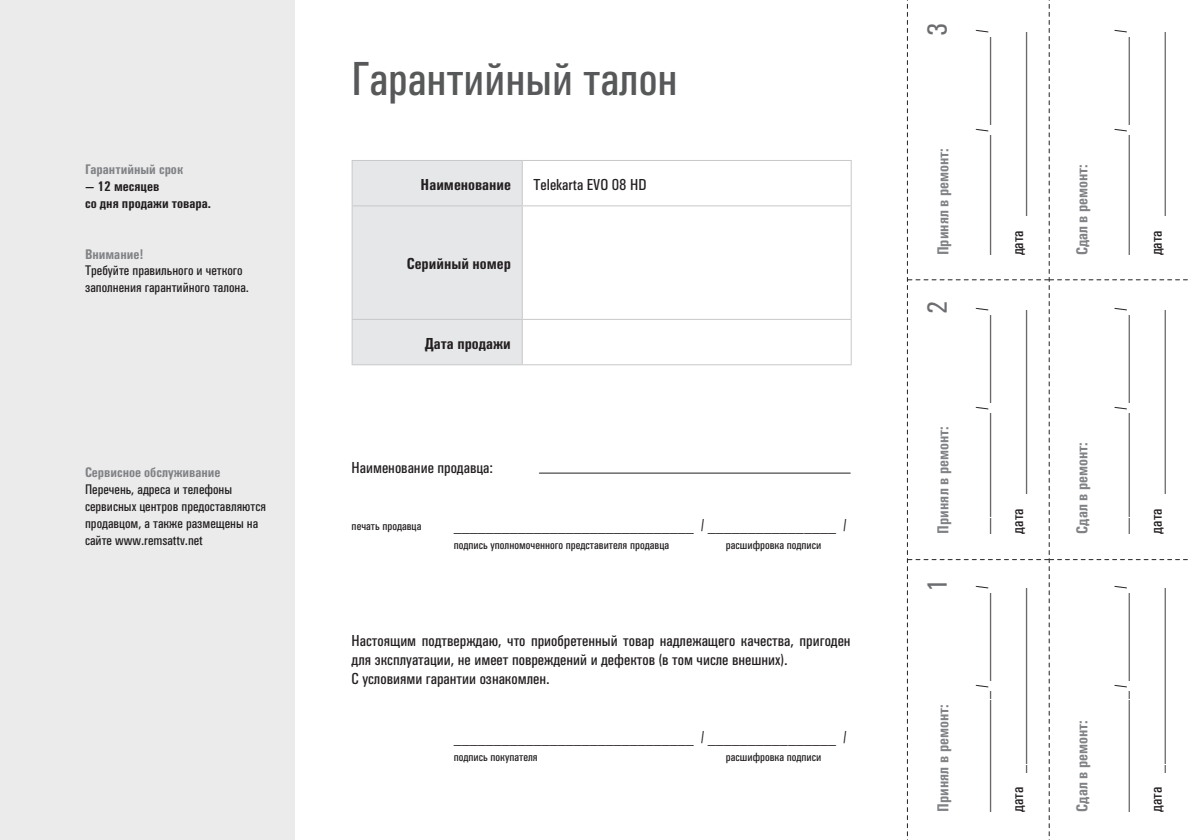
<style>
.page{position:relative;width:1191px;height:840px;background:#fff}
.page>*{position:absolute;margin:0;border:0;box-sizing:border-box;transform-origin:0 0}
.t1{font:48px "Univers Cond C";color:#57585a}
.t2{font:28px "Univers Cond C";color:#6c6d70}
.t3{font:16px/19.2px "Univers Cond C";color:#231f20}
.t4{font:700 16px "Univers Cond C";color:#808285}
.t5{font:700 16px "Univers Cond C";color:#231f20}
.t6{font:14px/16.8px "Univers Cond C";color:#231f20}
.t7{font:700 14px "Univers Cond C";color:#808285}
.t8{font:700 14px/16.8px "Univers Cond C";color:#231f20}
.t9{font:12px "Univers Cond C";color:#231f20}
</style>
<div class="page">
<div style="left:0;top:0;width:295px;height:839px;background:#ebebec"></div>
<div style="left:352px;top:161px;width:170px;height:203px;background:#e6e7e9"></div>
<hr style="left:351px;top:160px;width:171px;height:1px;background:#c7c8ca">
<hr style="left:351px;top:161px;width:1px;height:44px;background:#c7c8ca">
<hr style="left:522px;top:160px;width:329px;height:1px;background:#c7c8ca">
<hr style="left:522px;top:161px;width:1px;height:44px;background:#c7c8ca">
<hr style="left:850px;top:161px;width:1px;height:44px;background:#c7c8ca">
<hr style="left:351px;top:205px;width:171px;height:1px;background:#c7c8ca">
<hr style="left:351px;top:206px;width:1px;height:113px;background:#c7c8ca">
<hr style="left:522px;top:205px;width:329px;height:1px;background:#c7c8ca">
<hr style="left:522px;top:206px;width:1px;height:113px;background:#c7c8ca">
<hr style="left:850px;top:206px;width:1px;height:113px;background:#c7c8ca">
<hr style="left:351px;top:319px;width:171px;height:1px;background:#c7c8ca">
<hr style="left:351px;top:320px;width:1px;height:44px;background:#c7c8ca">
<hr style="left:522px;top:319px;width:329px;height:1px;background:#c7c8ca">
<hr style="left:522px;top:320px;width:1px;height:44px;background:#c7c8ca">
<hr style="left:850px;top:320px;width:1px;height:44px;background:#c7c8ca">
<hr style="left:351px;top:364px;width:171px;height:1px;background:#c7c8ca">
<hr style="left:522px;top:364px;width:329px;height:1px;background:#c7c8ca">
<hr style="left:539px;top:472px;width:311px;height:1px;background:#231f20">
<svg style="left:907px;top:0;width:281px;height:837px"></svg>
<p class="t7" style="left:85px;top:162px;width:100px">Гарантийный срок</p>
<p class="t8" style="left:85px;top:178px;width:127px">— 12 месяцев<br>со дня продажи товара.</p>
<p class="t7" style="left:85px;top:246px;width:60px">Внимание!</p>
<p class="t6" style="left:85px;top:262px;width:165px">Требуйте правильного и четкого заполнения гарантийного талона.</p>
<p class="t7" style="left:85px;top:464px;width:137px">Сервисное обслуживание</p>
<p class="t6" style="left:85px;top:481px;width:182px">Перечень, адреса и телефоны сервисных центров предоставляются продавцом, а также размещены на сайте www.remsattv.net</p>
<h1 class="t1" style="left:351px;top:52px;width:327px">Гарантийный талон</h1>
<p class="t5" style="left:420px;top:175px;width:92px">Наименование</p>
<p class="t3" style="left:533px;top:175px;width:114px">Telekarta EVO 08 HD</p>
<p class="t5" style="left:407px;top:254px;width:106px">Серийный номер</p>
<p class="t5" style="left:425px;top:334px;width:88px">Дата продажи</p>
<p class="t3" style="left:351px;top:457px;width:143px">Наименование продавца:</p>
<p class="t9" style="left:351px;top:519px;width:71px">печать продавца</p>
<p class="t3" style="left:454px;top:515px;width:394px">______________________________ / ________________ /</p>
<p class="t9" style="left:454px;top:538px;width:217px">подпись уполномоченного представителя продавца</p>
<p class="t9" style="left:726px;top:538px;width:97px">расшифровка подписи</p>
<p class="t3" style="left:351px;top:630px;width:500px">Настоящим подтверждаю, что приобретенный товар надлежащего качества, пригоден для эксплуатации, не имеет повреждений и дефектов (в том числе внешних).<br>С условиями гарантии ознакомлен.</p>
<p class="t9" style="left:454px;top:749px;width:85px">подпись покупателя</p>
<p class="t9" style="left:726px;top:749px;width:97px">расшифровка подписи</p>
<h2 class="t2" style="left:922px;top:36px;width:14px;rotate:-90deg">3</h2>
<p class="t4" style="left:934px;top:255px;width:109px;rotate:-90deg">Принял в ремонт:</p>
<h2 class="t2" style="left:922px;top:314px;width:14px;rotate:-90deg">2</h2>
<p class="t4" style="left:934px;top:533px;width:109px;rotate:-90deg">Принял в ремонт:</p>
<h2 class="t2" style="left:922px;top:592px;width:14px;rotate:-90deg">1</h2>
<p class="t4" style="left:934px;top:811px;width:109px;rotate:-90deg">Принял в ремонт:</p>
<p class="t3" style="left:972px;top:255px;width:227px;rotate:-90deg">_______________ / ___________ /</p>
<p class="t3" style="left:1008px;top:255px;width:225px;rotate:-90deg">дата _______________________</p>
<p class="t3" style="left:972px;top:533px;width:227px;rotate:-90deg">_______________ / ___________ /</p>
<p class="t3" style="left:1008px;top:533px;width:225px;rotate:-90deg">дата _______________________</p>
<p class="t3" style="left:972px;top:811px;width:227px;rotate:-90deg">_______________ / ___________ /</p>
<p class="t3" style="left:1008px;top:811px;width:225px;rotate:-90deg">дата _______________________</p>
<p class="t4" style="left:1073px;top:255px;width:93px;rotate:-90deg">Сдал в ремонт:</p>
<p class="t4" style="left:1073px;top:533px;width:93px;rotate:-90deg">Сдал в ремонт:</p>
<p class="t4" style="left:1073px;top:811px;width:93px;rotate:-90deg">Сдал в ремонт:</p>
<p class="t3" style="left:1111px;top:255px;width:227px;rotate:-90deg">_______________ / ___________ /</p>
<p class="t3" style="left:1147px;top:255px;width:225px;rotate:-90deg">дата _______________________</p>
<p class="t3" style="left:1111px;top:533px;width:227px;rotate:-90deg">_______________ / ___________ /</p>
<p class="t3" style="left:1147px;top:533px;width:225px;rotate:-90deg">дата _______________________</p>
<p class="t3" style="left:1111px;top:811px;width:227px;rotate:-90deg">_______________ / ___________ /</p>
<p class="t3" style="left:1147px;top:811px;width:225px;rotate:-90deg">дата _______________________</p>
</div>
